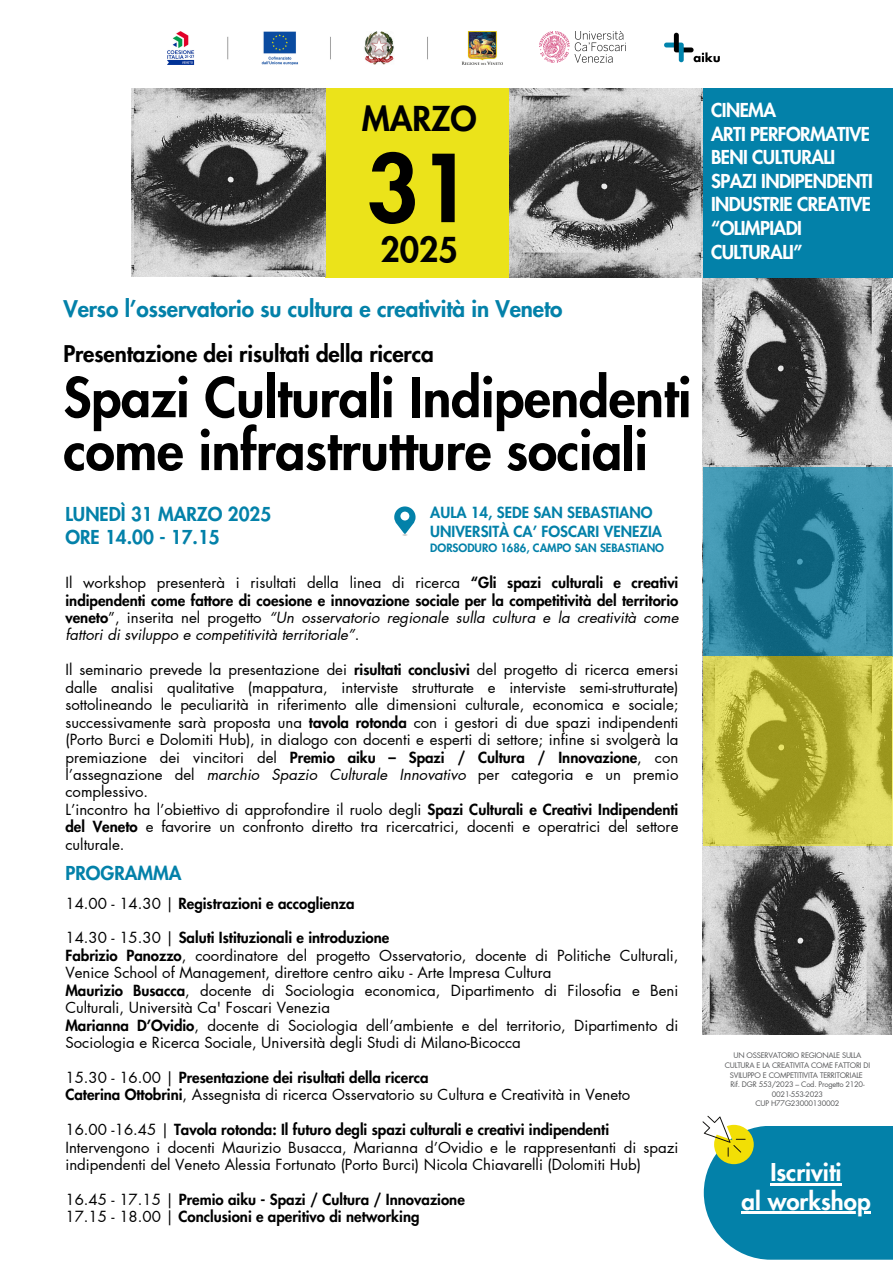
<style>
.page{position:relative;width:893px;height:1263px;background:#fff}
.page>*{position:absolute;margin:0;border:0;box-sizing:border-box;transform-origin:0 0}
.t1{font:800 90.82px "Futura LT Pro";color:#000}
.t2{font:800 53.25px/52.9px "Futura LT Pro";letter-spacing:-.005em;color:#000}
.t3{font:800 33.53px "Futura LT Pro";color:#000}
.t4{font:800 24px "Futura LT Pro";color:#fff}
.t5{font:800 22.5px "Futura LT Pro";letter-spacing:-.005em;color:#0381a9}
.t6{font:800 22.5px "Futura LT Pro";letter-spacing:-.005em;color:#000}
.t7{font:800 18.75px/23.6px "Futura LT Pro";letter-spacing:-.03em;color:#fff}
.t8{font:800 18.75px/23.6px "Futura LT Pro";color:#0381a9}
.t9{font:15px/17.4px "Futura LT Pro";color:#000}
.t10{font:800 15px/17.4px "Futura LT Pro";color:#000;text-align:justify}
.t11{font:800 15px/19.1px "Futura LT Pro";color:#0381a9}
.t12{font:800 11.25px "Futura LT Pro";color:#0381a9}
.t13{font:7.5px/9.6px "Futura LT Pro";letter-spacing:-.03em;color:#58595b;text-align:center}
.s1{font-weight:400}
.s2{font-weight:400;font-style:italic}
.s3{font-weight:800}
.s4{font-style:italic}
</style>
<div class="page">
<img style="left:702px;top:277px;width:189px;height:758px">
<svg style="left:703px;top:467px;width:189px;height:189px;background:#287e99"></svg>
<svg style="left:703px;top:656px;width:189px;height:189px;background:#bdb940"></svg>
<div style="left:325px;top:88px;width:189px;height:189px;background:#ebe31a"></div>
<img style="left:509px;top:89px;width:194px;height:188px">
<img style="left:132px;top:88px;width:193px;height:188px">
<img style="left:167px;top:31px;width:335px;height:33px">
<img style="left:664px;top:32px;width:56px;height:31px">
<img style="left:539px;top:31px;width:86px;height:31px">
<div style="left:703px;top:88px;width:189px;height:189px;background:#0381a9"></div>
<svg style="left:394px;top:506px;width:21px;height:30px"></svg>
<svg style="left:702px;top:1116px;width:191px;height:144px;background:#3196ae"></svg>
<hr style="left:770px;top:1183px;width:71px;height:2px;background:#fff">
<hr style="left:741px;top:1211px;width:129px;height:2px;background:#fff">
<p class="t3" style="left:362px;top:104px;width:116px">MARZO</p>
<h2 class="t1" style="left:366px;top:147px;width:107px">31</h2>
<p class="t3" style="left:380px;top:235px;width:79px">2025</p>
<h5 class="t5" style="left:63px;top:299px;width:500px">Verso l’osservatorio su cultura e creatività in Veneto</h5>
<h5 class="t6" style="left:63px;top:344px;width:372px">Presentazione dei risultati della ricerca</h5>
<h2 class="t2" style="left:63px;top:373px;width:629px">Spazi Culturali Indipendenti come infrastrutture sociali</h2>
<p class="t8" style="left:65px;top:503px;width:207px">LUNEDÌ 31 MARZO 2025<br>ORE 14.00 - 17.15</p>
<p class="t11" style="left:430px;top:503px;width:233px">AULA 14, SEDE SAN SEBASTIANO<br>UNIVERSITÀ CA’ FOSCARI VENEZIA</p>
<p class="t12" style="left:430px;top:543px;width:235px">DORSODURO 1686, CAMPO SAN SEBASTIANO</p>
<p class="t10" style="left:65px;top:574px;width:614px"><span class="s1">Il workshop presenterà i risultati della linea di ricerca</span> “Gli spazi culturali e creativi indipendenti come fattore di coesione e innovazione sociale per la competitività del territorio veneto<span class="s1">”, inserita nel progetto</span> <span class="s2">“Un osservatorio regionale sulla cultura e la creatività come fattori di sviluppo e competitività territoriale”</span><span class="s1">.</span></p>
<p class="t9" style="left:65px;top:662px;width:614px">Il seminario prevede la presentazione dei <span class="s3">risultati conclusivi</span> del progetto di ricerca emersi dalle analisi qualitative (mappatura, interviste strutturate e interviste semi-strutturate) sottolineando le peculiarità in riferimento alle dimensioni culturale, economica e sociale; successivamente sarà proposta una <span class="s3">tavola rotonda</span> con i gestori di due spazi indipendenti (Porto Burci e Dolomiti Hub), in dialogo con docenti e esperti di settore; infine si svolgerà la premiazione dei vincitori del <span class="s3">Premio aiku – Spazi / Cultura / Innovazione</span>, con l’assegnazione del <span class="s4">marchio Spazio Culturale Innovativo</span> per categoria e un premio complessivo.<br>L’incontro ha l’obiettivo di approfondire il ruolo degli <span class="s3">Spazi Culturali e Creativi Indipendenti del Veneto</span> e favorire un confronto diretto tra ricercatrici, docenti e operatrici del settore culturale.</p>
<h4 class="t8" style="left:65px;top:862px;width:118px">PROGRAMMA</h4>
<h3 class="t10" style="left:65px;top:895px;width:291px"><span class="s1">14.00 - 14.30 |</span> Registrazioni e accoglienza</h3>
<h1 class="t9" style="left:65px;top:930px;width:614px">14.30 - 15.30 | <span class="s3">Saluti Istituzionali e introduzione<br>Fabrizio Panozzo</span>, coordinatore del progetto Osservatorio, docente di Politiche Culturali, Venice School of Management, direttore centro aiku - Arte Impresa Cultura<br><span class="s3">Maurizio Busacca</span>, docente di Sociologia economica, Dipartimento di Filosofia e Beni Culturali, Università Ca' Foscari Venezia<br><span class="s3">Marianna D’Ovidio</span>, docente di Sociologia dell’ambiente e del territorio, Dipartimento di Sociologia e Ricerca Sociale, Università degli Studi di Milano-Bicocca</h1>
<h4 class="t9" style="left:65px;top:1069px;width:566px">15.30 - 16.00 | <span class="s3">Presentazione dei risultati della ricerca<br>Caterina Ottobrini</span>, Assegnista di ricerca Osservatorio su Cultura e Creatività in Veneto</h4>
<p class="t9" style="left:65px;top:1122px;width:614px">16.00 -16.45 | <span class="s3">Tavola rotonda: Il futuro degli spazi culturali e creativi indipendenti<br></span>Intervengono i docenti Maurizio Busacca, Marianna d’Ovidio e le rappresentanti di spazi indipendenti del Veneto Alessia Fortunato (Porto Burci) Nicola Chiavarelli (Dolomiti Hub)</p>
<h6 class="t10" style="left:65px;top:1191px;width:401px"><span class="s1">16.45 - 17.15 |</span> Premio aiku - Spazi / Cultura / Innovazione<br><span class="s1">17.15 - 18.00 |</span> Conclusioni e aperitivo di networking</h6>
<h3 class="t7" style="left:711px;top:99px;width:163px">CINEMA<br>ARTI PERFORMATIVE<br>BENI CULTURALI<br>SPAZI INDIPENDENTI<br>INDUSTRIE CREATIVE “OLIMPIADI<br>CULTURALI”</h3>
<h4 class="t13" style="left:724px;top:1051px;width:147px">UN OSSERVATORIO REGIONALE SULLA<br>CULTURA E LA CREATIVITA COME FATTORI DI<br>SVILUPPO E COMPETITIVITA TERRITORIALE</h4>
<h5 class="t13" style="left:730px;top:1080px;width:136px">Rif. DGR 553/2023 – Cod. Progetto 2120-<br>0021-553-2023</h5>
<h5 class="t13" style="left:755px;top:1099px;width:86px">CUP H77G23000130002</h5>
<h5 class="t4" style="left:770px;top:1161px;width:73px">Iscriviti</h5>
<h5 class="t4" style="left:741px;top:1190px;width:131px">al workshop</h5>
</div>
